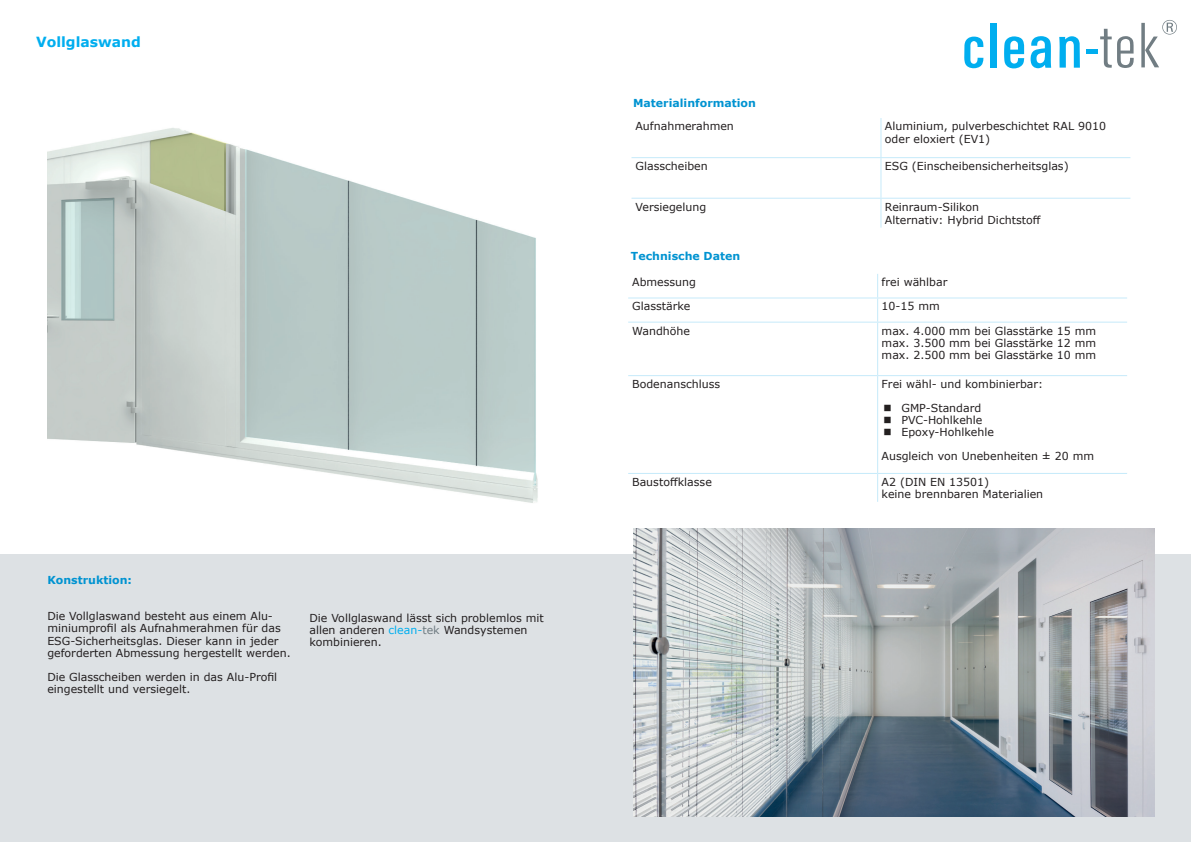
<style>
.page{position:relative;width:1191px;height:842px;background:#fff}
.page>*{position:absolute;margin:0;border:0;box-sizing:border-box;transform-origin:0 0}
.t1{font:700 14px "Verdana";color:#00aeef}
.t2{font:11px/12px "Verdana";color:#231f20}
.t3{font:700 11px "Verdana";color:#0093d1}
.s1{color:#00aeef}
.s2{color:#717d83}
</style>
<div class="page">
<svg style="left:1100px;top:29px;width:11px;height:39px"></svg>
<svg style="left:1117px;top:36px;width:16px;height:32px"></svg>
<svg style="left:1141px;top:20px;width:36px;height:47px"></svg>
<svg style="left:964px;top:37px;width:19px;height:31px"></svg>
<div style="left:990px;top:23px;width:6px;height:45px;background:#00aeef"></div>
<svg style="left:1004px;top:36px;width:20px;height:32px"></svg>
<svg style="left:1030px;top:36px;width:21px;height:32px"></svg>
<svg style="left:1059px;top:36px;width:20px;height:32px"></svg>
<hr style="left:1086px;top:50px;width:11px;height:4px;background:#00aeef">
<div style="left:0;top:554px;width:1191px;height:288px;background:#dde1e4"></div>
<hr style="left:880px;top:118px;width:1px;height:39px;background:#c6eafa">
<hr style="left:880px;top:158px;width:1px;height:40px;background:#c6eafa">
<svg style="left:880px;top:199px;width:1px;height:29px"></svg>
<hr style="left:631px;top:157px;width:250px;height:1px;background:#c6eafa">
<hr style="left:881px;top:157px;width:249px;height:1px;background:#c6eafa">
<hr style="left:631px;top:198px;width:250px;height:1px;background:#c6eafa">
<hr style="left:881px;top:198px;width:249px;height:1px;background:#c6eafa">
<svg style="left:877px;top:274px;width:1px;height:48px"></svg>
<hr style="left:877px;top:323px;width:1px;height:52px;background:#c6eafa">
<hr style="left:877px;top:376px;width:1px;height:97px;background:#c6eafa">
<svg style="left:877px;top:474px;width:1px;height:28px"></svg>
<hr style="left:628px;top:297px;width:249px;height:1px;background:#c6eafa">
<hr style="left:877px;top:297px;width:250px;height:1px;background:#c6eafa">
<hr style="left:628px;top:322px;width:249px;height:1px;background:#c6eafa">
<hr style="left:877px;top:322px;width:250px;height:1px;background:#c6eafa">
<hr style="left:628px;top:375px;width:249px;height:1px;background:#c6eafa">
<hr style="left:877px;top:375px;width:250px;height:1px;background:#c6eafa">
<hr style="left:628px;top:473px;width:249px;height:1px;background:#c6eafa">
<hr style="left:877px;top:473px;width:250px;height:1px;background:#c6eafa">
<img style="left:47px;top:128px;width:491px;height:375px">
<img style="left:633px;top:529px;width:522px;height:287px">
<p class="t1" style="left:36px;top:32px;width:106px">Vollglaswand</p>
<p class="t3" style="left:47px;top:573px;width:86px">Konstruktion:</p>
<p class="t2" style="left:47px;top:610px;width:245px">Die Vollglaswand besteht aus einem Alu&shy;miniumprofil als Aufnahmerahmen für das ESG-Sicherheitsglas. Dieser kann in jeder geforderten Abmessung hergestellt werden.</p>
<p class="t2" style="left:47px;top:670px;width:231px">Die Glasscheiben werden in das Alu-Profil eingestellt und versiegelt.</p>
<p class="t2" style="left:309px;top:612px;width:236px">Die Vollglaswand lässt sich problemlos mit allen anderen <span class="s1">clean-</span><span class="s2">tek</span> Wandsystemen kombinieren.</p>
<p class="t3" style="left:633px;top:95px;width:124px">Materialinformation</p>
<p class="t2" style="left:635px;top:120px;width:100px">Aufnahmerahmen</p>
<p class="t2" style="left:885px;top:120px;width:223px;line-height:13px">Aluminium, pulverbeschichtet RAL 9010 oder eloxiert (EV1)</p>
<p class="t2" style="left:635px;top:160px;width:74px">Glasscheiben</p>
<p class="t2" style="left:885px;top:160px;width:185px">ESG (Einscheibensicherheitsglas)</p>
<p class="t2" style="left:635px;top:200px;width:72px">Versiegelung</p>
<p class="t2" style="left:885px;top:200px;width:157px;line-height:13px">Reinraum-Silikon<br>Alternativ: Hybrid Dichtstoff</p>
<p class="t3" style="left:631px;top:249px;width:111px">Technische Daten</p>
<p class="t2" style="left:632px;top:276px;width:65px">Abmessung</p>
<p class="t2" style="left:881px;top:276px;width:67px">frei wählbar</p>
<p class="t2" style="left:632px;top:300px;width:60px">Glasstärke</p>
<p class="t2" style="left:881px;top:300px;width:60px">10-15 mm</p>
<p class="t2" style="left:632px;top:324px;width:59px">Wandhöhe</p>
<p class="t2" style="left:881px;top:324px;width:216px;text-align:justify">max. 4.000 mm bei Glasstärke 15 mm max. 3.500 mm bei Glasstärke 12 mm max. 2.500 mm bei Glasstärke 10 mm</p>
<p class="t2" style="left:632px;top:378px;width:90px">Bodenanschluss</p>
<p class="t2" style="left:901px;top:372px;width:143px;line-height:24px;text-indent:-20px">Frei wähl- und kombinierbar:<br>GMP-Standard</p>
<p class="t2" style="left:901px;top:414px;width:94px">PVC-Hohlkehle<br>Epoxy-Hohlkehle</p>
<p class="t2" style="left:881px;top:450px;width:214px">Ausgleich von Unebenheiten ± 20 mm</p>
<p class="t2" style="left:632px;top:476px;width:81px">Baustoffklasse</p>
<p class="t2" style="left:881px;top:476px;width:163px">A2 (DIN EN 13501)<br>keine brennbaren Materialien</p>
</div>
